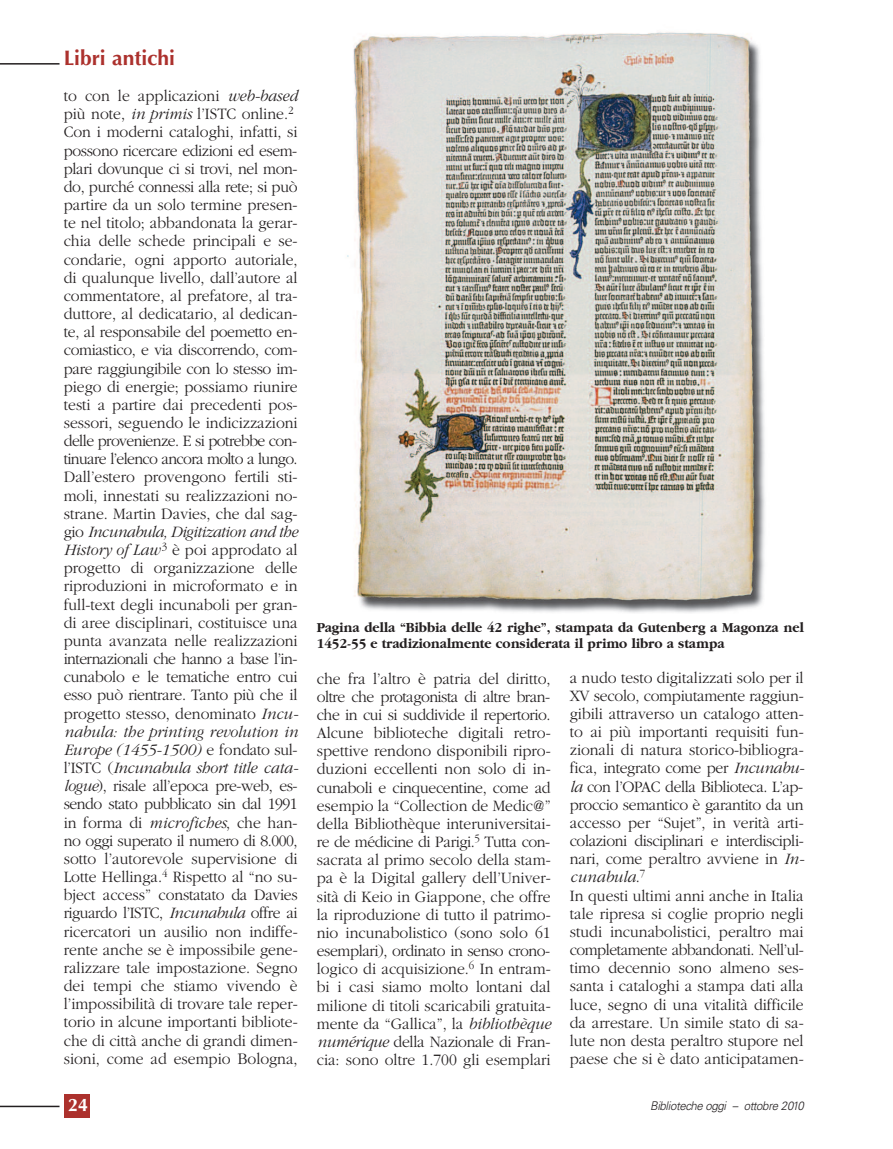
<style>
.page{position:relative;width:893px;height:1149px;background:#fff}
.page>*{position:absolute;margin:0;border:0;box-sizing:border-box;transform-origin:0 0}
.t1{font:700 21px "Optima";color:#ac312d}
.t2{font:700 18px "Optima";color:#fff}
.t3{font:300 16.5px/18.1px "Garamond";color:#231f20;scale:.95 1}
.t4{font:700 14.25px/15.8px "Garamond";color:#231f20;scale:.95 1}
.t5{font:italic 300 12px "Univers";letter-spacing:-.03em;color:#231f20;scale:.95 1}
.s1{font-style:italic}
</style>
<div class="page">
<hr style="left:0;top:1105px;width:60px;height:1px;background:#231f20">
<div style="left:64px;top:1094px;width:26px;height:23px;background:#ac312d"></div>
<hr style="left:0;top:63px;width:60px;height:2px;background:#231f20">
<img style="left:347px;top:32px;width:418px;height:581px">
<p class="t1" style="left:64px;top:49px;width:113px">Libri antichi</p>
<p class="t3" style="left:64px;top:86px;width:249px">to con le applicazioni <span class="s1">web-based </span>più note, <span class="s1">in primis</span> l’ISTC online.<sup>2<br></sup>Con i moderni cataloghi, infatti, si possono ricercare edizioni ed esem&shy;plari dovunque ci si trovi, nel mon&shy;do, purché connessi alla rete; si può partire da un solo termine presen&shy;te nel titolo; abbandonata la gerar&shy;chia delle schede principali e se&shy;condarie, ogni apporto autoriale, di qualunque livello, dall’autore al commentatore, al prefatore, al tra&shy;duttore, al dedicatario, al dedican&shy;te, al responsabile del poemetto en&shy;comiastico, e via discorrendo, com&shy;pare raggiungibile con lo stesso im&shy;piego di energie; possiamo riunire testi a partire dai precedenti pos&shy;sessori, seguendo le indicizzazioni delle provenienze. E si potrebbe con&shy;tinuare l’elenco ancora molto a lungo.<br>Dall’estero provengono fertili sti&shy;moli, innestati su realizzazioni no&shy;strane. Martin Davies, che dal sag&shy;gio <span class="s1">Incunabula, Digitization and the History of Law</span> <sup>3</sup> è poi approdato al progetto di organizzazione delle riproduzioni in microformato e in full-text degli incunaboli per gran&shy;di aree disciplinari, costituisce una punta avanzata nelle realizzazioni internazionali che hanno a base l’in&shy;cunabolo e le tematiche entro cui esso può rientrare. Tanto più che il progetto stesso, denominato <span class="s1">Incu&shy;nabula: the printing revolution in Europe (1455-1500)</span> e fondato sul&shy;l’ISTC (<span class="s1">Incunabula short title cata&shy;logue</span>), risale all’epoca pre-web, es&shy;sendo stato pubblicato sin dal 1991 in forma di <span class="s1">microfiches</span>, che han&shy;no oggi superato il numero di 8.000, sotto l’autorevole supervisione di Lotte Hellinga.<sup>4</sup> Rispetto al “no su&shy;bject access” constatato da Davies riguardo l’ISTC, <span class="s1">Incunabula</span> offre ai ricercatori un ausilio non indiffe&shy;rente anche se è impossibile gene&shy;ralizzare tale impostazione. Segno dei tempi che stiamo vivendo è l’impossibilità di trovare tale reper&shy;torio in alcune importanti bibliote&shy;che di città anche di grandi dimen&shy;sioni, come ad esempio Bologna,</p>
<p class="t2" style="left:68px;top:1097px;width:22px">24</p>
<p class="t4" style="left:317px;top:619px;width:514px">Pagina della “Bibbia delle 42 righe”, stampata da Gutenberg a Magonza nel<br>1452-55 e tradizionalmente considerata il primo libro a stampa</p>
<p class="t3" style="left:317px;top:668px;width:248px;text-align:justify">che fra l’altro è patria del diritto, oltre che protagonista di altre bran&shy;che in cui si suddivide il repertorio.<br>Alcune biblioteche digitali retro&shy;spettive rendono disponibili ripro&shy;duzioni eccellenti non solo di in&shy;cunaboli e cinquecentine, come ad esempio la “Collection de Medic@” della Bibliothèque interuniversitai&shy;re de médicine di Parigi.<sup>5</sup> Tutta con&shy;sacrata al primo secolo della stam&shy;pa è la Digital gallery dell’Univer&shy;sità di Keio in Giappone, che offre la riproduzione di tutto il patrimo&shy;nio incunabolistico (sono solo 61 esemplari), ordinato in senso crono&shy;logico di acquisizione.<sup>6</sup> In entram&shy;bi i casi siamo molto lontani dal milione di titoli scaricabili gratuita&shy;mente da “Gallica”, la <span class="s1">bibliothèque numérique</span> della Nazionale di Fran&shy;cia: sono oltre 1.700 gli esemplari</p>
<p class="t3" style="left:570px;top:667px;width:249px">a nudo testo digitalizzati solo per il XV secolo, compiutamente raggiun&shy;gibili attraverso un catalogo atten&shy;to ai più importanti requisiti fun&shy;zionali di natura storico-bibliogra&shy;fica, integrato come per <span class="s1">Incunabu&shy;la</span> con l’OPAC della Biblioteca. L’ap&shy;proccio semantico è garantito da un accesso per “Sujet”, in verità arti&shy;colazioni disciplinari e interdiscipli&shy;nari, come peraltro avviene in <span class="s1">In&shy;cunabula</span>.<sup>7<br></sup>In questi ultimi anni anche in Italia tale ripresa si coglie proprio negli studi incunabolistici, peraltro mai completamente abbandonati. Nell’ul&shy;timo decennio sono almeno ses&shy;santa i cataloghi a stampa dati alla luce, segno di una vitalità difficile da arrestare. Un simile stato di sa&shy;lute non desta peraltro stupore nel paese che si è dato anticipatamen-</p>
<p class="t5" style="left:650px;top:1100px;width:163px">Biblioteche oggi – ottobre 2010</p>
</div>
